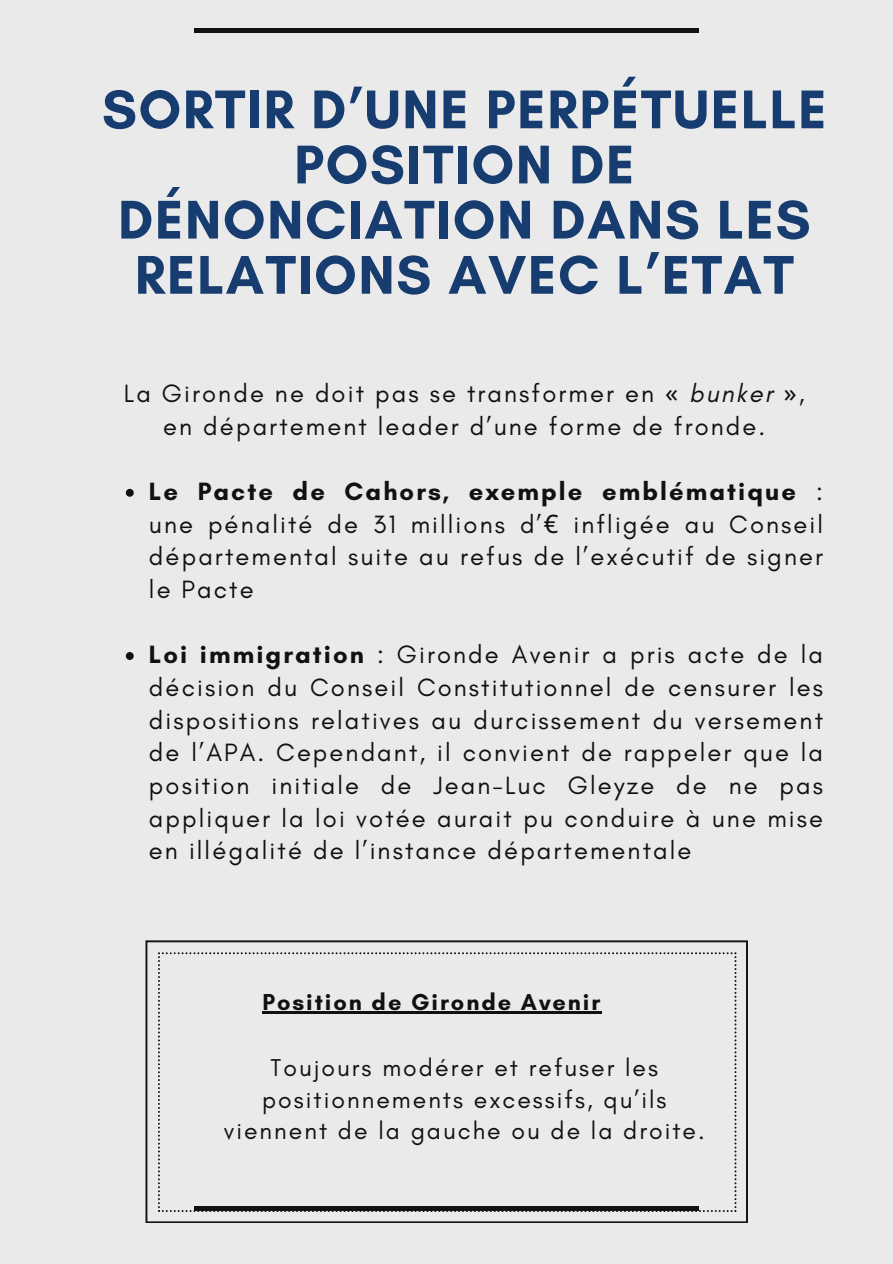
<style>
.page{position:relative;width:893px;height:1264px;background:#fff}
.page>*{position:absolute;margin:0;border:0;box-sizing:border-box;transform-origin:0 0}
.t1{font:700 55.5px/55.2px "Glacial Indifference";letter-spacing:.03em;color:#163c70;text-align:center}
.t2{font:25.5px/32.7px "Glacial Indifference";letter-spacing:.08em;color:#121010;text-align:justify}
.t3{font:24.75px/31.3px "Glacial Indifference";letter-spacing:.08em;color:#121010;text-align:center}
.t4{font:700 23.55px "Glacial Indifference";letter-spacing:.08em;color:#121010}
.s1{font-family:"Noto Sans"}
.s2{font-style:italic}
.s3{font-weight:700}
</style>
<div class="page">
<div style="left:0;top:0;width:892px;height:1263px;background:#eaeaea"></div>
<hr style="left:194px;top:28px;width:504px;height:4px;background:#121010">
<svg style="left:126px;top:489px;width:8px;height:7px"></svg>
<svg style="left:126px;top:652px;width:8px;height:8px"></svg>
<svg style="left:145px;top:940px;width:603px;height:282px"></svg>
<svg style="left:158px;top:952px;width:578px;height:259px"></svg>
<hr style="left:262px;top:1011px;width:340px;height:3px;background:#121010">
<div style="left:194px;top:1206px;width:504px;height:5px;background:#121010"></div>
<p class="t1" style="left:102px;top:81px;width:726px">SORTIR D’UNE PERPÉTUELLE<br>POSITION DE<br>DÉNONCIATION DANS LES<br>RELATIONS AVEC L’ETAT</p>
<h1 class="t2" style="left:124px;top:377px;width:682px;text-align:center">La Gironde ne doit pas se transformer en <span class="s1">«</span> <span class="s2">bunker</span> <span class="s1">»</span>, en département leader d’une forme de fronde.</h1>
<p class="t2" style="left:149px;top:475px;width:675px"><span class="s3">Le Pacte de Cahors, exemple emblématique</span> : une pénalité de 31 millions d’<span class="s1">€</span> infligée au Conseil départemental suite au refus de l’exécutif de signer le Pacte</p>
<p class="t2" style="left:149px;top:638px;width:675px"><span class="s3">Loi immigration</span> : Gironde Avenir a pris acte de la décision du Conseil Constitutionnel de censurer les dispositions relatives au durcissement du versement de l’APA. Cependant, il convient de rappeler que la position initiale de Jean-Luc Gleyze de ne pas appliquer la loi votée aurait pu conduire à une mise en illégalité de l’instance départementale</p>
<h2 class="t4" style="left:262px;top:987px;width:339px">Position de Gironde Avenir</h2>
<p class="t3" style="left:224px;top:1051px;width:482px">Toujours modérer et refuser les positionnements excessifs, qu’ils viennent de la gauche ou de la droite.</p>
</div>
